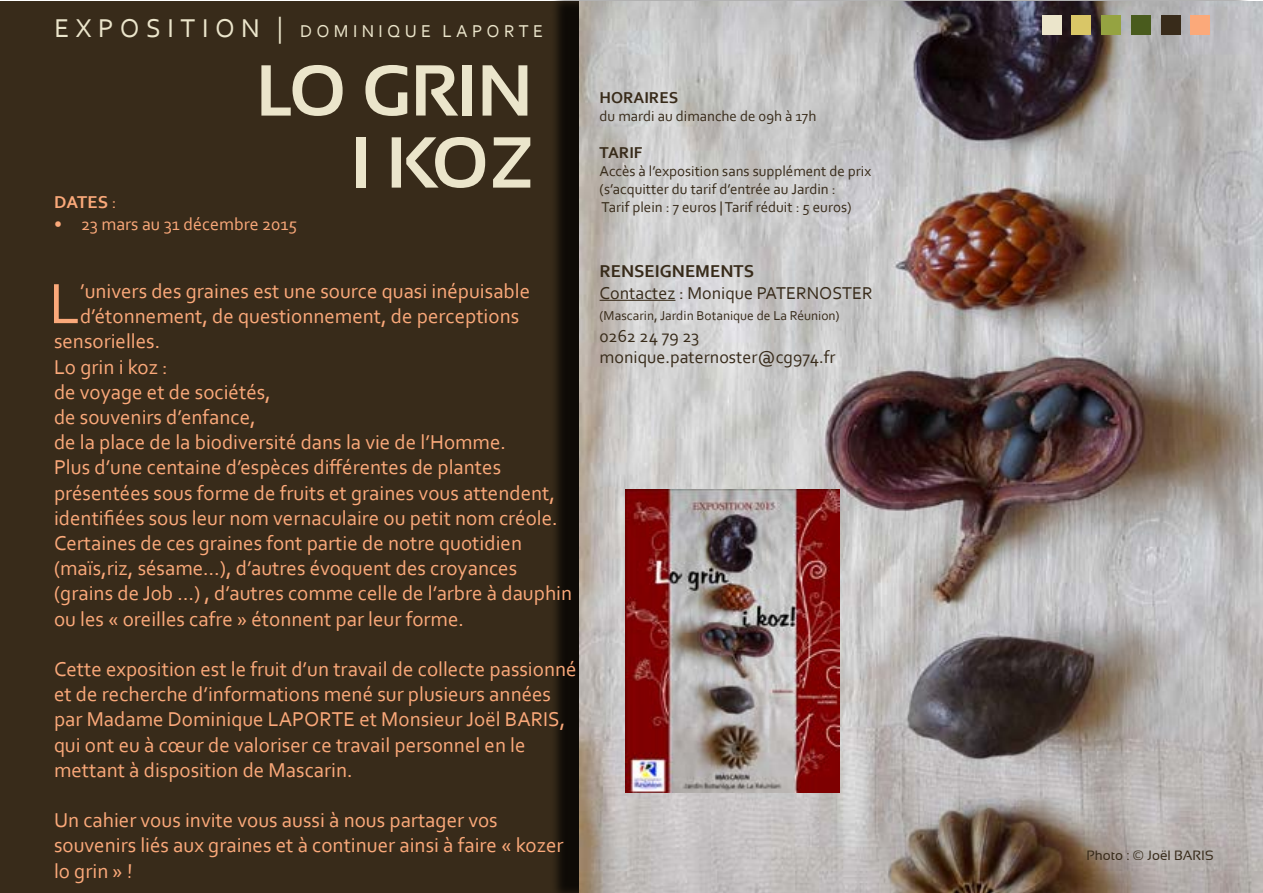
<style>
.page{position:relative;width:1263px;height:893px;background:#fff}
.page>*{position:absolute;margin:0;border:0;box-sizing:border-box;transform-origin:0 0}
.t1{font:700 72px/72px "Sansation";letter-spacing:-.035em;color:#ebe5cb}
.t2{font:59.55px "Corbel";color:#fba97a}
.t3{font:27px "Corbel";color:#ebe5cb}
.t4{font:21px/25.2px "Corbel";color:#fba97a}
.t5{font:18px/21.6px "Corbel";color:#382b1a}
.t6{font:18px "Corbel";color:#fba97a}
.t7{font:18px "Corbel";color:#ebe5cb}
.t8{font:700 18px "Corbel";color:#382b1a}
.t9{font:700 18px "Corbel";color:#fba97a}
.t10{font:700 16.5px "Corbel";color:#382b1a}
.t11{font:15px/18px "Corbel";color:#382b1a}
.t12{font:13.5px "Corbel";color:#382b1a}
.t13{font:13.5px "Sansation";color:#382b1a}
.s1{font-family:"Minion Pro";font-size:27px}
.s2{font-weight:400}
</style>
<div class="page">
<div style="left:0;top:1px;width:1262px;height:891px;background:#382b1a"></div>
<div style="left:550px;top:0;width:699px;height:893px;background:#000;opacity:.75"></div>
<img style="left:579px;top:2px;width:684px;height:891px">
<div style="left:1042px;top:15px;width:19px;height:19px;background:#ebe5cb"></div>
<div style="left:1071px;top:15px;width:20px;height:19px;background:#d9c667"></div>
<div style="left:1101px;top:15px;width:20px;height:19px;background:#95a341"></div>
<div style="left:1131px;top:15px;width:20px;height:19px;background:#495b1d"></div>
<div style="left:1161px;top:15px;width:19px;height:19px;background:#382b1a"></div>
<div style="left:1191px;top:15px;width:19px;height:19px;background:#fba97a"></div>
<img style="left:625px;top:489px;width:214px;height:303px">
<hr style="left:600px;top:300px;width:75px;height:1px;background:#382b1a">
<p class="t3" style="left:55px;top:11px;width:22px">exposition</p>
<p class="t7" style="left:277px;top:20px;width:38px"><span class="s1">|</span> domini</p>
<p class="t7" style="left:387px;top:20px;width:31px">que</p>
<p class="t7" style="left:443px;top:20px;width:16px">laporte</p>
<h1 class="t1" style="left:351px;top:55px;width:183px;text-indent:-95px">LO GRIN<br>I KOZ</h1>
<p class="t9" style="left:54px;top:191px;width:64px">DATES <span class="s2">:</span></p>
<p class="t6" style="left:54px;top:212px;width:245px">• 23 mars au 31 décembre 2015</p>
<h2 class="t2" style="left:49px;top:266px;width:33px">L</h2>
<p class="t4" style="left:80px;top:278px;width:452px">’univers des graines est une source quasi inépuisable</p>
<p class="t4" style="left:80px;top:303px;width:441px">d’étonnement, de questionnement, de perceptions</p>
<p class="t4" style="left:54px;top:328px;width:108px">sensorielles.</p>
<p class="t4" style="left:54px;top:353px;width:115px">Lo grin i koz :</p>
<p class="t4" style="left:54px;top:379px;width:218px">de voyage et de sociétés,</p>
<p class="t4" style="left:54px;top:404px;width:203px">de souvenirs d’enfance,</p>
<p class="t4" style="left:54px;top:429px;width:453px">de la place de la biodiversité dans la vie de l’Homme.</p>
<p class="t4" style="left:54px;top:454px;width:449px">Plus d’une centaine d’espèces différentes de plantes</p>
<p class="t4" style="left:54px;top:479px;width:503px">présentées sous forme de fruits et graines vous attendent,</p>
<p class="t4" style="left:54px;top:505px;width:505px">identifiées sous leur nom vernaculaire ou petit nom créole.</p>
<p class="t4" style="left:54px;top:530px;width:470px">Certaines de ces graines font partie de notre quotidien</p>
<p class="t4" style="left:54px;top:555px;width:465px">(maïs,riz, sésame…), d’autres évoquent des croyances</p>
<p class="t4" style="left:54px;top:580px;width:520px">(grains de Job …) , d’autres comme celle de l’arbre à dauphin</p>
<p class="t4" style="left:54px;top:605px;width:411px">ou les « oreilles cafre » étonnent par leur forme.</p>
<p class="t4" style="left:54px;top:656px;width:524px">Cette exposition est le fruit d’un travail de collecte passionné et de recherche d’informations mené sur plusieurs années par Madame Dominique LAPORTE et Monsieur Joël BARIS, qui ont eu à cœur de valoriser ce travail personnel en le mettant à disposition de Mascarin.</p>
<p class="t4" style="left:54px;top:807px;width:511px">Un cahier vous invite vous aussi à nous partager vos souvenirs liés aux graines et à continuer ainsi à faire « kozer lo grin » !</p>
<p class="t10" style="left:600px;top:87px;width:80px">HORAIRES</p>
<p class="t11" style="left:600px;top:106px;width:218px">du mardi au dimanche de 09h à 17h</p>
<p class="t10" style="left:600px;top:143px;width:44px">TARIF</p>
<p class="t11" style="left:600px;top:162px;width:273px">Accès à l’exposition sans supplément de prix (s’acquitter du tarif d’entrée au Jardin :<br>Tarif plein : 7 euros | Tarif réduit : 5 euros)</p>
<p class="t8" style="left:600px;top:260px;width:156px">RENSEIGNEMENTS</p>
<p class="t5" style="left:600px;top:281px;width:275px">Contactez : Monique PATERNOSTER</p>
<p class="t12" style="left:600px;top:307px;width:241px">(Mascarin, Jardin Botanique de La Réunion)</p>
<p class="t5" style="left:600px;top:325px;width:237px">0262 24 79 23 monique.paternoster@cg974.fr</p>
<p class="t13" style="left:1086px;top:848px;width:129px">Photo : © Joël BARIS</p>
</div>
